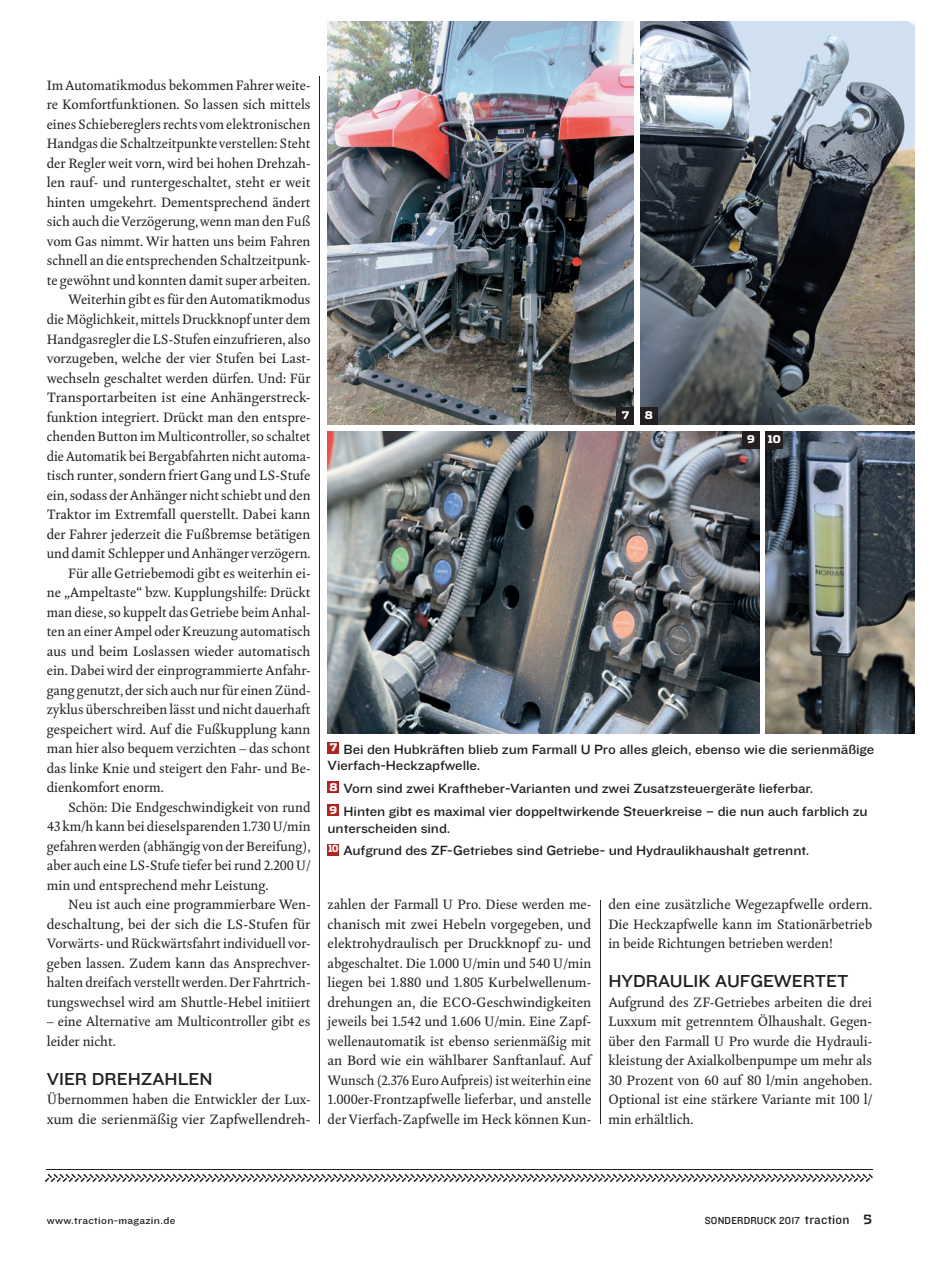
<style>
.page{position:relative;width:936px;height:1263px;background:#fff}
.page>*{position:absolute;margin:0;border:0;box-sizing:border-box;transform-origin:0 0}
.t1{font:18px "Knockout 32 Junior Cruisewt";color:#231f20}
.t2{font:13.8px/19.5px "Kingfisher";letter-spacing:-.005em;color:#231f20;text-align:justify}
.t3{font:13.8px/23px "Knockout 32 Junior Cruisewt";letter-spacing:-.005em;color:#231f20}
.t4{font:13.8px "Kingfisher";letter-spacing:-.005em;color:#231f20;scale:1.04 1}
.t5{font:10.5px "Knockout 31 Junior Middlewt";letter-spacing:.02em;color:#231f20}
.t6{font:10.5px "Knockout 32 Junior Cruisewt";letter-spacing:.03em;color:#231f20}
.t7{font:900 10.5px "Dispatch";color:#fff}
.s1{font-size:13.5px}
.s2{font-family:"Dispatch";font-weight:700;font-size:12.75px}
</style>
<div class="page">
<img style="left:327px;top:431px;width:432px;height:302px">
<img style="left:327px;top:21px;width:307px;height:404px">
<img style="left:765px;top:431px;width:149px;height:302px">
<img style="left:640px;top:21px;width:274px;height:404px">
<div style="left:327px;top:742px;width:12px;height:12px;background:#af2522"></div>
<div style="left:327px;top:781px;width:12px;height:12px;background:#af2522"></div>
<div style="left:327px;top:804px;width:12px;height:12px;background:#af2522"></div>
<div style="left:327px;top:844px;width:12px;height:11px;background:#af2522"></div>
<div style="left:617px;top:408px;width:17px;height:17px;background:#231f20"></div>
<div style="left:640px;top:408px;width:17px;height:17px;background:#231f20"></div>
<div style="left:742px;top:431px;width:17px;height:17px;background:#231f20"></div>
<div style="left:765px;top:431px;width:17px;height:17px;background:#231f20"></div>
<hr style="left:319px;top:77px;width:1px;height:1046px;background:#231f20">
<img style="left:47px;top:1169px;width:825px;height:1px">
<img style="left:47px;top:1174px;width:825px;height:4px">
<hr style="left:600px;top:900px;width:1px;height:223px;background:#231f20">
<p class="t2" style="left:47px;top:75px;width:265px">Im Automatikmodus bekommen Fahrer weite-</p>
<p class="t2" style="left:47px;top:95px;width:265px">re Komfortfunktionen. So lassen sich mittels</p>
<p class="t2" style="left:47px;top:114px;width:265px">eines Schiebereglers rechts vom elektronischen</p>
<p class="t2" style="left:47px;top:134px;width:265px">Handgas die Schaltzeitpunkte verstellen: Steht</p>
<p class="t2" style="left:47px;top:153px;width:265px">der Regler weit vorn, wird bei hohen Drehzah-</p>
<p class="t2" style="left:47px;top:173px;width:265px">len rauf- und runtergeschaltet, steht er weit</p>
<p class="t2" style="left:47px;top:192px;width:265px">hinten umgekehrt. Dementsprechend ändert</p>
<p class="t2" style="left:47px;top:212px;width:265px">sich auch die Verzögerung, wenn man den Fuß</p>
<p class="t2" style="left:47px;top:231px;width:265px">vom Gas nimmt. Wir hatten uns beim Fahren</p>
<p class="t2" style="left:47px;top:251px;width:265px">schnell an die entsprechenden Schaltzeitpunk-</p>
<p class="t2" style="left:47px;top:270px;width:265px">te gewöhnt und konnten damit super arbeiten.</p>
<p class="t2" style="left:68px;top:290px;width:244px">Weiterhin gibt es für den Automatikmodus</p>
<p class="t2" style="left:47px;top:309px;width:265px">die Möglichkeit, mittels Druckknopf unter dem</p>
<p class="t2" style="left:47px;top:329px;width:265px">Handgasregler die LS-Stufen einzufrieren, also</p>
<p class="t2" style="left:47px;top:348px;width:265px">vorzugeben, welche der vier Stufen bei Last-</p>
<p class="t2" style="left:47px;top:368px;width:265px">wechseln geschaltet werden dürfen. Und: Für</p>
<p class="t4" style="left:47px;top:388px;width:255px">Transportarbeiten ist eine Anhängerstreck-</p>
<p class="t2" style="left:47px;top:407px;width:265px">funktion integriert. Drückt man den entspre-</p>
<p class="t2" style="left:47px;top:426px;width:265px">chenden Button im Multicontroller, so schaltet</p>
<p class="t2" style="left:47px;top:446px;width:265px">die Automatik bei Bergabfahrten nicht automa-</p>
<p class="t2" style="left:47px;top:465px;width:265px">tisch runter, sondern friert Gang und LS-Stufe</p>
<p class="t2" style="left:47px;top:485px;width:265px">ein, sodass der Anhänger nicht schiebt und den</p>
<p class="t2" style="left:47px;top:504px;width:265px">Traktor im Extremfall querstellt. Dabei kann</p>
<p class="t2" style="left:47px;top:524px;width:265px">der Fahrer jederzeit die Fußbremse betätigen</p>
<p class="t2" style="left:47px;top:543px;width:265px">und damit Schlepper und Anhänger verzögern.</p>
<p class="t2" style="left:68px;top:563px;width:244px">Für alle Getriebemodi gibt es weiterhin ei-</p>
<p class="t2" style="left:47px;top:582px;width:265px">ne „Ampeltaste“ bzw. Kupplungshilfe: Drückt</p>
<p class="t2" style="left:47px;top:602px;width:265px">man diese, so kuppelt das Getriebe beim Anhal-</p>
<p class="t2" style="left:47px;top:621px;width:265px">ten an einer Ampel oder Kreuzung automatisch</p>
<p class="t2" style="left:47px;top:641px;width:265px">aus und beim Loslassen wieder automatisch</p>
<p class="t2" style="left:47px;top:660px;width:265px">ein. Dabei wird der einprogrammierte Anfahr-</p>
<p class="t2" style="left:47px;top:680px;width:265px">gang genutzt, der sich auch nur für einen Zünd-</p>
<p class="t2" style="left:47px;top:699px;width:265px">zyklus überschreiben lässt und nicht dauerhaft</p>
<p class="t2" style="left:47px;top:719px;width:265px">gespeichert wird. Auf die Fußkupplung kann</p>
<p class="t2" style="left:47px;top:738px;width:265px">man hier also bequem verzichten – das schont</p>
<p class="t2" style="left:47px;top:758px;width:265px">das linke Knie und steigert den Fahr- und Be-</p>
<p class="t2" style="left:47px;top:777px;width:118px">dienkomfort enorm.</p>
<p class="t2" style="left:68px;top:797px;width:244px">Schön: Die Endgeschwindigkeit von rund</p>
<p class="t2" style="left:47px;top:816px;width:265px">43 km/h kann bei dieselsparenden 1.730 U/min</p>
<p class="t2" style="left:47px;top:836px;width:265px">gefahren werden (abhängig von der Bereifung),</p>
<p class="t2" style="left:47px;top:855px;width:265px">aber auch eine LS-Stufe tiefer bei rund 2.200 U/</p>
<p class="t2" style="left:47px;top:875px;width:223px">min und entsprechend mehr Leistung.</p>
<p class="t2" style="left:68px;top:894px;width:244px">Neu ist auch eine programmierbare Wen-</p>
<p class="t4" style="left:47px;top:914px;width:255px">deschaltung, bei der sich die LS-Stufen für</p>
<p class="t2" style="left:47px;top:933px;width:265px">Vorwärts- und Rückwärtsfahrt individuell vor-</p>
<p class="t2" style="left:47px;top:953px;width:265px">geben lassen. Zudem kann das Ansprechver-</p>
<p class="t2" style="left:47px;top:972px;width:265px">halten dreifach verstellt werden. Der Fahrtrich-</p>
<p class="t2" style="left:47px;top:992px;width:265px">tungswechsel wird am Shuttle-Hebel initiiert</p>
<p class="t2" style="left:47px;top:1011px;width:265px">– eine Alternative am Multicontroller gibt es leider nicht.</p>
<h1 class="t1" style="left:47px;top:1066px;width:167px">VIER DREHZAHLEN</h1>
<p class="t2" style="left:47px;top:1089px;width:265px">Übernommen haben die Entwickler der Lux&shy;xum die serienmäßig vier Zapfwellendreh-</p>
<p class="t7" style="left:621px;top:408px;width:9px">7</p>
<p class="t7" style="left:644px;top:408px;width:10px">8</p>
<p class="t7" style="left:747px;top:431px;width:9px">9</p>
<p class="t7" style="left:767px;top:431px;width:14px">10</p>
<p class="t3" style="left:327px;top:740px;width:548px;line-height:16.5px"><sup>7</sup> Bei den Hubkräften blieb zum Farmall U Pro alles gleich, ebenso wie die serienmäßige<br>Vierfach-Heckzapfwelle.</p>
<p class="t3" style="left:329px;top:776px;width:539px"><sup>8</sup> Vorn sind zwei Kraftheber-Varianten und zwei Zusatzsteuergeräte lieferbar.<br><sup>9</sup> Hinten gibt es maximal vier doppeltwirkende Steuerkreise – die nun auch farblich zu</p>
<p class="t3" style="left:327px;top:816px;width:483px">unterscheiden sind.<br><sup>10</sup> Aufgrund des ZF-Getriebes sind Getriebe- und Hydraulikhaushalt getrennt.</p>
<p class="t2" style="left:327px;top:894px;width:265px">zahlen der Farmall U Pro. Diese werden me&shy;chanisch mit zwei Hebeln vorgegeben, und elektrohydraulisch per Druckknopf zu- und abgeschaltet. Die 1.000 U/min und 540 U/min liegen bei 1.880 und 1.805 Kurbelwellenum&shy;drehungen an, die ECO-Geschwindigkeiten jeweils bei 1.542 und 1.606 U/min. Eine Zapf&shy;wellenautomatik ist ebenso serienmäßig mit an Bord wie ein wählbarer Sanftanlauf. Auf Wunsch (2.376 Euro Aufpreis) ist weiterhin eine 1.000er-Frontzapfwelle lieferbar, und anstelle der Vierfach-Zapfwelle im Heck können Kun-</p>
<p class="t2" style="left:608px;top:894px;width:265px">den eine zusätzliche Wegezapfwelle ordern.<br>Die Heckzapfwelle kann im Stationärbetrieb in beide Richtungen betrieben werden!</p>
<h1 class="t1" style="left:608px;top:968px;width:242px">HYDRAULIK AUFGEWERTET</h1>
<p class="t2" style="left:608px;top:992px;width:265px">Aufgrund des ZF-Getriebes arbeiten die drei Luxxum mit getrenntem Ölhaushalt. Gegen&shy;über den Farmall U Pro wurde die Hydrauli&shy;kleistung der Axialkolbenpumpe um mehr als 30 Prozent von 60 auf 80 l/min angehoben.<br>Optional ist eine stärkere Variante mit 100 l/ min erhältlich.</p>
<p class="t6" style="left:47px;top:1213px;width:130px">www.traction-magazin.de</p>
<p class="t5" style="left:704px;top:1213px;width:169px">SONDERDRUCK 2017 <span class="s1">traction</span> <span class="s2">5</span></p>
</div>
